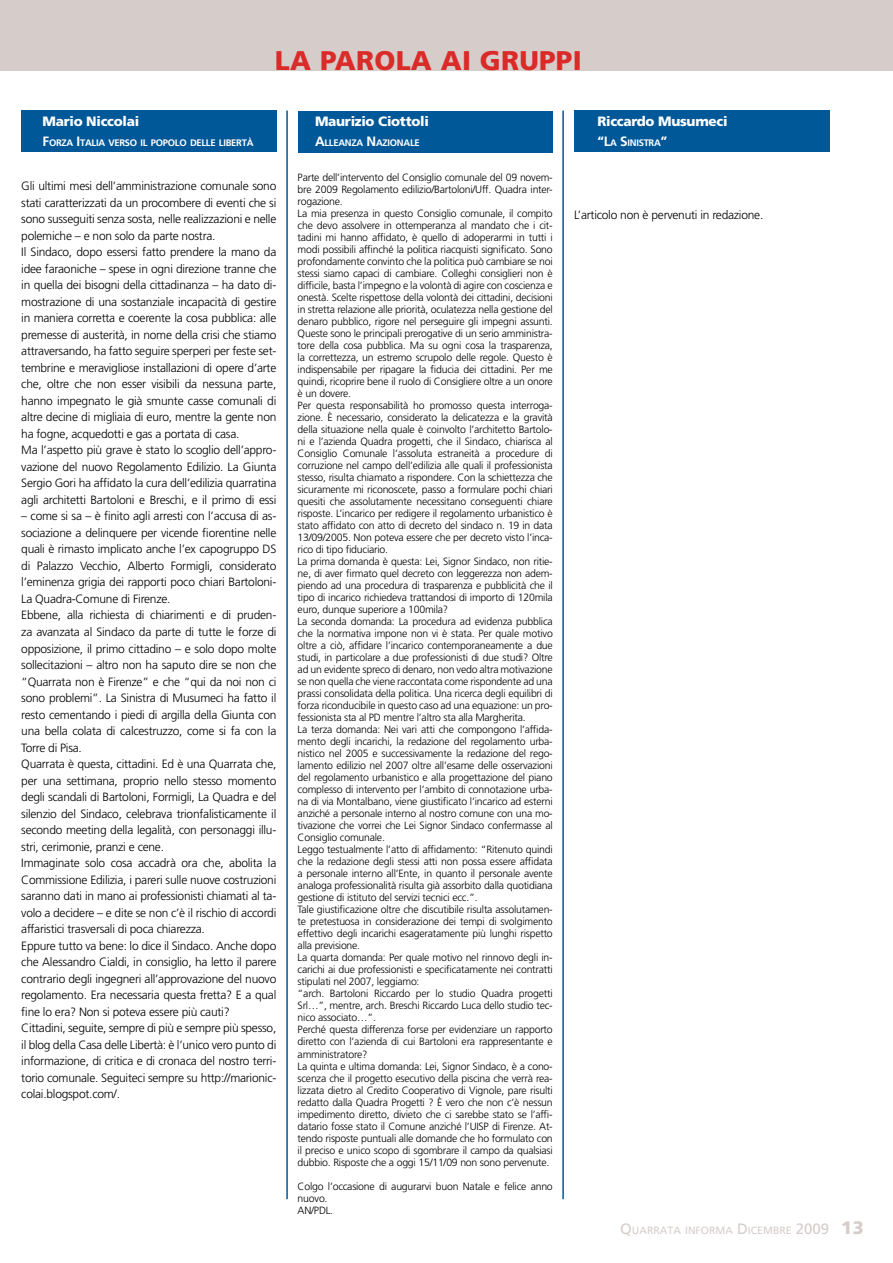
<style>
.page{position:relative;width:893px;height:1263px;background:#fff}
.page>*{position:absolute;margin:0;border:0;box-sizing:border-box;transform-origin:0 0}
.t1{font:900 27px "Frutiger LT Std";letter-spacing:.01em;color:#da2b29}
.t2{font:900 13.5px "Frutiger LT Std";letter-spacing:-.02em;color:#fff}
.t3{font:300 12px/16.5px "Frutiger LT Std";letter-spacing:-.02em;color:#000}
.t4{font:300 10.5px/12px "Frutiger LT Std";letter-spacing:-.02em;color:#000}
.t5{font:10.5px "Frutiger LT Std";color:#d6cdca}
.t6{font:700 9.45px "Frutiger LT Std";letter-spacing:-.03em;color:#fff}
.s1{font-size:13.5px}
.s2{font-size:15px}
.s3{font-weight:900;font-size:18px}
</style>
<div class="page">
<div style="left:298px;top:112px;width:255px;height:41px;background:#005899"></div>
<div style="left:21px;top:111px;width:255px;height:41px;background:#005899"></div>
<div style="left:0;top:0;width:893px;height:71px;background:#d6cdca"></div>
<hr style="left:286px;top:111px;width:2px;height:1088px;background:#005899">
<hr style="left:562px;top:111px;width:2px;height:1088px;background:#005899">
<div style="left:574px;top:111px;width:255px;height:41px;background:#005899"></div>
<h1 class="t1" style="left:275px;top:45px;width:308px">LA PAROLA AI GRUPPI</h1>
<p class="t2" style="left:43px;top:113px;width:98px">Mario Niccolai</p>
<p class="t6" style="left:43px;top:137px;width:212px"><span class="s1">F</span>ORZA <span class="s1">I</span>TALIA VERSO IL POPOLO DELLE LIBERTÀ</p>
<p class="t3" style="left:21px;top:178px;width:257px">Gli ultimi mesi dell’amministrazione comunale sono stati caratterizzati da un procombere di eventi che si sono susseguiti senza sosta, nelle realizzazioni e nelle polemiche – e non solo da parte nostra.<br>Il Sindaco, dopo essersi fatto prendere la mano da idee faraoniche – spese in ogni direzione tranne che in quella dei bisogni della cittadinanza – ha dato di&shy;mostrazione di una sostanziale incapacità di gestire in maniera corretta e coerente la cosa pubblica: alle premesse di austerità, in nome della crisi che stiamo attraversando, ha fatto seguire sperperi per feste set&shy;tembrine e meravigliose installazioni di opere d’arte che, oltre che non esser visibili da nessuna parte, hanno impegnato le già smunte casse comunali di altre decine di migliaia di euro, mentre la gente non ha fogne, acquedotti e gas a portata di casa.<br>Ma l’aspetto più grave è stato lo scoglio dell’appro&shy;vazione del nuovo Regolamento Edilizio. La Giunta Sergio Gori ha affidato la cura dell’edilizia quarratina agli architetti Bartoloni e Breschi, e il primo di essi</p>
<p class="t3" style="left:21px;top:508px;width:257px">– come si sa – è finito agli arresti con l’accusa di as&shy;sociazione a delinquere per vicende fiorentine nelle quali è rimasto implicato anche l’ex capogruppo DS di Palazzo Vecchio, Alberto Formigli, considerato l’eminenza grigia dei rapporti poco chiari Bartoloni-La Quadra-Comune di Firenze.<br>Ebbene, alla richiesta di chiarimenti e di pruden&shy;za avanzata al Sindaco da parte di tutte le forze di opposizione, il primo cittadino – e solo dopo molte sollecitazioni – altro non ha saputo dire se non che “Quarrata non è Firenze” e che “qui da noi non ci sono problemi”. La Sinistra di Musumeci ha fatto il resto cementando i piedi di argilla della Giunta con una bella colata di calcestruzzo, come si fa con la Torre di Pisa.<br>Quarrata è questa, cittadini. Ed è una Quarrata che, per una settimana, proprio nello stesso momento degli scandali di Bartoloni, Formigli, La Quadra e del silenzio del Sindaco, celebrava trionfalisticamente il secondo meeting della legalità, con personaggi illu&shy;stri, cerimonie, pranzi e cene.<br>Immaginate solo cosa accadrà ora che, abolita la Commissione Edilizia, i pareri sulle nuove costruzioni saranno dati in mano ai professionisti chiamati al ta&shy;volo a decidere – e dite se non c’è il rischio di accordi affaristici trasversali di poca chiarezza.<br>Eppure tutto va bene: lo dice il Sindaco. Anche dopo che Alessandro Cialdi, in consiglio, ha letto il parere contrario degli ingegneri all’approvazione del nuovo regolamento. Era necessaria questa fretta? E a qual fine lo era? Non si poteva essere più cauti?<br>Cittadini, seguite, sempre di più e sempre più spesso, il blog della Casa delle Libertà: è l’unico vero punto di informazione, di critica e di cronaca del nostro terri&shy;torio comunale. Seguiteci sempre su http://marionic&shy;colai.blogspot.com/.</p>
<p class="t2" style="left:315px;top:113px;width:115px">Maurizio Ciottoli</p>
<p class="t6" style="left:315px;top:137px;width:106px"><span class="s1">A</span>LLEANZA <span class="s1">N</span>AZIONALE</p>
<p class="t4" style="left:298px;top:172px;width:257px">Parte dell’intervento del Consiglio comunale del 09 novem&shy;bre 2009 Regolamento edilizio/Bartoloni/Uff. Quadra inter&shy;rogazione.<br>La mia presenza in questo Consiglio comunale, il compito che devo assolvere in ottemperanza al mandato che i cit&shy;tadini mi hanno affidato, è quello di adoperarmi in tutti i modi possibili affinché la politica riacquisti significato. Sono profondamente convinto che la politica può cambiare se noi stessi siamo capaci di cambiare. Colleghi consiglieri non è difficile, basta l’impegno e la volontà di agire con coscienza e onestà. Scelte rispettose della volontà dei cittadini, decisioni in stretta relazione alle priorità, oculatezza nella gestione del denaro pubblico, rigore nel perseguire gli impegni assunti.<br>Queste sono le principali prerogative di un serio amministra&shy;tore della cosa pubblica. Ma su ogni cosa la trasparenza, la correttezza, un estremo scrupolo delle regole. Questo è indispensabile per ripagare la fiducia dei cittadini. Per me quindi, ricoprire bene il ruolo di Consigliere oltre a un onore è un dovere.<br>Per questa responsabilità ho promosso questa interroga&shy;zione. È necessario, considerato la delicatezza e la gravità della situazione nella quale è coinvolto l’architetto Bartolo&shy;ni e l’azienda Quadra progetti, che il Sindaco, chiarisca al Consiglio Comunale l’assoluta estraneità a procedure di corruzione nel campo dell’edilizia alle quali il professionista stesso, risulta chiamato a rispondere. Con la schiettezza che sicuramente mi riconoscete, passo a formulare pochi chiari quesiti che assolutamente necessitano conseguenti chiare risposte. L’incarico per redigere il regolamento urbanistico è stato affidato con atto di decreto del sindaco n. 19 in data 13/09/2005. Non poteva essere che per decreto visto l’inca&shy;rico di tipo fiduciario.<br>La prima domanda è questa: Lei, Signor Sindaco, non ritie&shy;ne, di aver firmato quel decreto con leggerezza non adem&shy;piendo ad una procedura di trasparenza e pubblicità che il tipo di incarico richiedeva trattandosi di importo di 120mila euro, dunque superiore a 100mila?<br>La seconda domanda: La procedura ad evidenza pubblica che la normativa impone non vi è stata. Per quale motivo oltre a ciò, affidare l’incarico contemporaneamente a due studi, in particolare a due professionisti di due studi? Oltre ad un evidente spreco di denaro, non vedo altra motivazione se non quella che viene raccontata come rispondente ad una prassi consolidata della politica. Una ricerca degli equilibri di forza riconducibile in questo caso ad una equazione: un pro&shy;fessionista sta al PD mentre l’altro sta alla Margherita.<br>La terza domanda: Nei vari atti che compongono l’affida&shy;mento degli incarichi, la redazione del regolamento urba&shy;nistico nel 2005 e successivamente la redazione del rego&shy;lamento edilizio nel 2007 oltre all’esame delle osservazioni del regolamento urbanistico e alla progettazione del piano complesso di intervento per l’ambito di connotazione urba&shy;na di via Montalbano, viene giustificato l’incarico ad esterni anziché a personale interno al nostro comune con una mo&shy;tivazione che vorrei che Lei Signor Sindaco confermasse al Consiglio comunale.<br>Leggo testualmente l’atto di affidamento: “Ritenuto quindi che la redazione degli stessi atti non possa essere affidata a personale interno all’Ente, in quanto il personale avente analoga professionalità risulta già assorbito dalla quotidiana gestione di istituto del servizi tecnici ecc.”.<br>Tale giustificazione oltre che discutibile risulta assolutamen&shy;te pretestuosa in considerazione dei tempi di svolgimento effettivo degli incarichi esageratamente più lunghi rispetto alla previsione.<br>La quarta domanda: Per quale motivo nel rinnovo degli in&shy;carichi ai due professionisti e specificatamente nei contratti stipulati nel 2007, leggiamo:<br>“arch. Bartoloni Riccardo per lo studio Quadra progetti Srl…”, mentre, arch. Breschi Riccardo Luca dello studio tec&shy;nico associato…”.<br>Perché questa differenza forse per evidenziare un rapporto diretto con l’azienda di cui Bartoloni era rappresentante e amministratore?<br>La quinta e ultima domanda: Lei, Signor Sindaco, è a cono&shy;scenza che il progetto esecutivo della piscina che verrà rea&shy;lizzata dietro al Credito Cooperativo di Vignole, pare risulti redatto dalla Quadra Progetti ? È vero che non c’è nessun impedimento diretto, divieto che ci sarebbe stato se l’affi&shy;datario fosse stato il Comune anziché l’UISP di Firenze. At&shy;tendo risposte puntuali alle domande che ho formulato con il preciso e unico scopo di sgombrare il campo da qualsiasi dubbio. Risposte che a oggi 15/11/09 non sono pervenute.</p>
<p class="t4" style="left:298px;top:1180px;width:257px">Colgo l’occasione di augurarvi buon Natale e felice anno nuovo.<br>AN/PDL.</p>
<p class="t2" style="left:597px;top:113px;width:132px">Riccardo Musumeci</p>
<p class="t6" style="left:597px;top:137px;width:71px"><span class="s1">“L</span>A <span class="s1">S</span>INISTRA<span class="s1">”</span></p>
<p class="t3" style="left:574px;top:206px;width:191px">L’articolo non è pervenuti in redazione.</p>
<p class="t5" style="left:620px;top:1224px;width:245px"><span class="s2">Q</span>UARRATA INFORMA <span class="s2">D</span>ICEMBRE <span class="s2">2009</span> <span class="s3">13</span></p>
</div>
